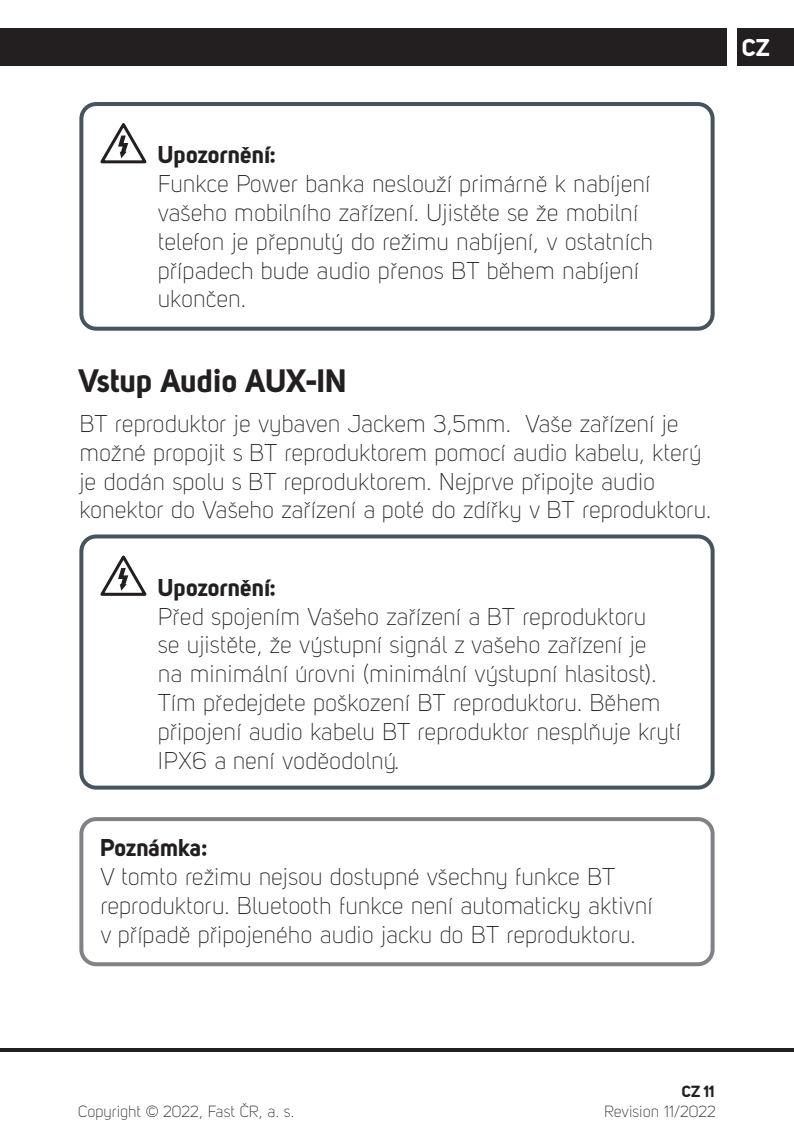
<style>
.page{position:relative;width:794px;height:1134px;background:#fff}
.page>*{position:absolute;margin:0;border:0;box-sizing:border-box;transform-origin:0 0}
.t1{font:32px "Uni Sans PRO Bold";color:#231f20}
.t2{font:24px/28.8px "Uni Sans PRO Light";color:#231f20}
.t3{font:24px "Uni Sans PRO Bold";color:#231f20}
.t4{font:24px "Uni Sans PRO Bold";color:#fff}
.t5{font:16px "Uni Sans PRO Light";color:#231f20}
.t6{font:16px "Uni Sans PRO Bold";color:#231f20}
</style>
<div class="page">
<div style="left:4px;top:28px;width:722px;height:38px;background:#231f20"></div>
<hr style="left:0;top:28px;width:4px;height:38px;background:#231f20">
<div style="left:737px;top:28px;width:57px;height:38px;background:#231f20"></div>
<hr style="left:4px;top:1048px;width:790px;height:4px;background:#231f20">
<svg style="left:0;top:1048px;width:4px;height:4px"></svg>
<svg style="left:100px;top:123px;width:47px;height:41px"></svg>
<div style="left:79px;top:102px;width:635px;height:229px;border:4px solid #45555f;border-radius:15px"></div>
<svg style="left:100px;top:555px;width:47px;height:41px"></svg>
<div style="left:79px;top:534px;width:635px;height:256px;border:4px solid #45555f;border-radius:15px"></div>
<div style="left:79px;top:817px;width:635px;height:149px;border:4px solid #808285;border-radius:15px"></div>
<p class="t4" style="left:742px;top:33px;width:29px">CZ</p>
<p class="t3" style="left:158px;top:140px;width:120px">Upozornění:</p>
<p class="t2" style="left:158px;top:169px;width:497px">Funkce Power banka neslouží primárně k nabíjení vašeho mobilního zařízení. Ujistěte se že mobilní telefon je přepnutý do režimu nabíjení, v ostatních případech bude audio přenos BT během nabíjení ukončen.</p>
<h1 class="t1" style="left:79px;top:361px;width:269px">Vstup Audio AUX-IN</h1>
<p class="t2" style="left:79px;top:409px;width:633px">BT reproduktor je vybaven Jackem 3,5mm. Vaše zařízení je možné propojit s BT reproduktorem pomocí audio kabelu, který je dodán spolu s BT reproduktorem. Nejprve připojte audio konektor do Vašeho zařízení a poté do zdířky v BT reproduktoru.</p>
<p class="t3" style="left:158px;top:572px;width:120px">Upozornění:</p>
<p class="t2" style="left:158px;top:602px;width:525px">Před spojením Vašeho zařízení a BT reproduktoru<br>se ujistěte, že výstupní signál z vašeho zařízení je<br>na minimální úrovni (minimální výstupní hlasitost).<br>Tím předejdete poškození BT reproduktoru. Během připojení audio kabelu BT reproduktor nesplňuje krytí IPX6 a není voděodolný.</p>
<p class="t3" style="left:100px;top:833px;width:109px">Poznámka:</p>
<p class="t2" style="left:100px;top:862px;width:554px">V tomto režimu nejsou dostupné všechny funkce BT reproduktoru. Bluetooth funkce není automaticky aktivní v případě připojeného audio jacku do BT reproduktoru.</p>
<p class="t6" style="left:682px;top:1081px;width:34px">CZ 11</p>
<p class="t5" style="left:78px;top:1103px;width:217px">Copyright © 2022, Fast ČR, a. s.</p>
<p class="t5" style="left:604px;top:1103px;width:113px">Revision 11/2022</p>
</div>
